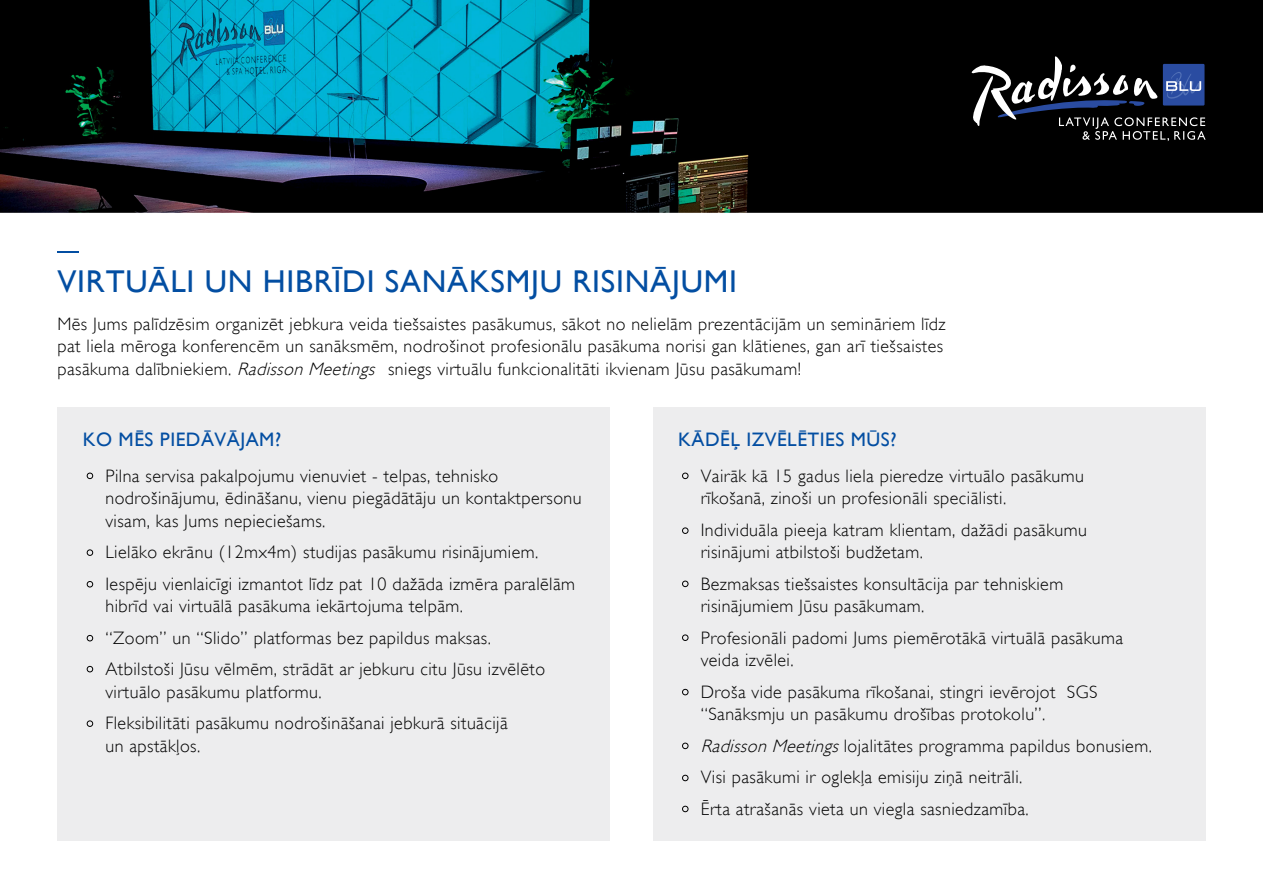
<style>
.page{position:relative;width:1263px;height:893px;background:#fff}
.page>*{position:absolute;margin:0;border:0;box-sizing:border-box;transform-origin:0 0}
.t1{font:31.5px "Gill Sans WGL";letter-spacing:.025em;color:#034ea2}
.t2{font:19.5px "Gill Sans WGL";letter-spacing:.025em;color:#034ea2}
.t3{font:300 18px/22.5px "Gill Sans WGL";letter-spacing:.025em;color:#000}
.s1{font-style:italic}
</style>
<div class="page">
<img style="left:0;top:0;width:1263px;height:841px">
<div style="left:57px;top:407px;width:553px;height:433px;background:#ededee"></div>
<div style="left:653px;top:407px;width:552px;height:433px;background:#ededee"></div>
<svg style="left:57px;top:251px;width:22px;height:1px"></svg>
<svg style="left:87px;top:472px;width:6px;height:7px"></svg>
<svg style="left:87px;top:549px;width:6px;height:7px"></svg>
<svg style="left:87px;top:635px;width:6px;height:7px"></svg>
<svg style="left:87px;top:581px;width:6px;height:7px"></svg>
<svg style="left:87px;top:666px;width:6px;height:7px"></svg>
<svg style="left:87px;top:720px;width:6px;height:7px"></svg>
<svg style="left:682px;top:472px;width:7px;height:7px"></svg>
<svg style="left:682px;top:527px;width:7px;height:7px"></svg>
<svg style="left:682px;top:580px;width:7px;height:7px"></svg>
<svg style="left:682px;top:634px;width:7px;height:7px"></svg>
<svg style="left:682px;top:689px;width:7px;height:6px"></svg>
<svg style="left:682px;top:742px;width:7px;height:7px"></svg>
<svg style="left:682px;top:775px;width:7px;height:6px"></svg>
<svg style="left:682px;top:805px;width:7px;height:7px"></svg>
<svg style="left:971px;top:54px;width:234px;height:87px;background:#2b2f38"></svg>
<h1 class="t1" style="left:57px;top:260px;width:681px">VIRTUĀLI UN HIBRĪDI SANĀKSMJU RISINĀJUMI</h1>
<p class="t3" style="left:57px;top:313px;width:890px">Mēs Jums palīdzēsim organizēt jebkura veida tiešsaistes pasākumus, sākot no nelielām prezentācijām un semināriem līdz pat liela mēroga konferencēm un sanāksmēm, nodrošinot profesionālu pasākuma norisi gan klātienes, gan arī tiešsaistes pasākuma dalībniekiem. <span class="s1">RadissonMeetings</span> sniegs virtuālu funkcionalitāti ikvienam Jūsu pasākumam!</p>
<p class="t2" style="left:83px;top:426px;width:200px">KO MĒS PIEDĀVĀJAM?</p>
<p class="t3" style="left:105px;top:464px;width:478px">Pilna servisa pakalpojumu vienuviet - telpas, tehnisko nodrošinājumu, ēdināšanu, vienu piegādātāju un kontaktpersonu visam, kas Jums nepieciešams.</p>
<p class="t3" style="left:105px;top:536px;width:471px;line-height:31.5px">Lielāko ekrānu (12mx4m) studijas pasākumu risinājumiem.<br>Iespēju vienlaicīgi izmantot līdz pat 10 dažāda izmēra paralēlām</p>
<p class="t3" style="left:105px;top:590px;width:441px;line-height:31.5px">hibrīd vai virtuālā pasākuma iekārtojuma telpām.<br>“Zoom” un “Slido” platformas bez papildus maksas.<br>Atbilstoši Jūsu vēlmēm, strādāt ar jebkuru citu Jūsu izvēlēto</p>
<p class="t3" style="left:105px;top:676px;width:404px;line-height:31.5px">virtuālo pasākumu platformu.<br>Fleksibilitāti pasākumu nodrošināšanai jebkurā situācijā</p>
<p class="t3" style="left:105px;top:734px;width:96px">un apstākļos.</p>
<p class="t2" style="left:678px;top:426px;width:220px">KĀDĒĻ IZVĒLĒTIES MŪS?</p>
<p class="t3" style="left:701px;top:464px;width:385px">Vairāk kā 15 gadus liela pieredze virtuālo pasākumu rīkošanā, zinoši un profesionāli speciālisti.</p>
<p class="t3" style="left:701px;top:518px;width:388px">Individuāla pieeja katram klientam, dažādi pasākumu risinājumi atbilstoši budžetam.</p>
<p class="t3" style="left:701px;top:572px;width:364px">Bezmaksas tiešsaistes konsultācija par tehniskiem risinājumiem Jūsu pasākumam.</p>
<p class="t3" style="left:701px;top:626px;width:424px">Profesionāli padomi Jums piemērotākā virtuālā pasākuma veida izvēlei.</p>
<p class="t3" style="left:701px;top:680px;width:398px">Droša vide pasākuma rīkošanai, stingri ievērojot SGS “Sanāksmju un pasākumu drošības protokolu”.</p>
<p class="t3" style="left:701px;top:730px;width:453px;line-height:31.5px"><span class="s1">RadissonMeetings</span>lojalitātes programma papildus bonusiem.<br>Visi pasākumi ir oglekļa emisiju ziņā neitrāli.<br>Ērta atrašanās vieta un viegla sasniedzamība.</p>
</div>
